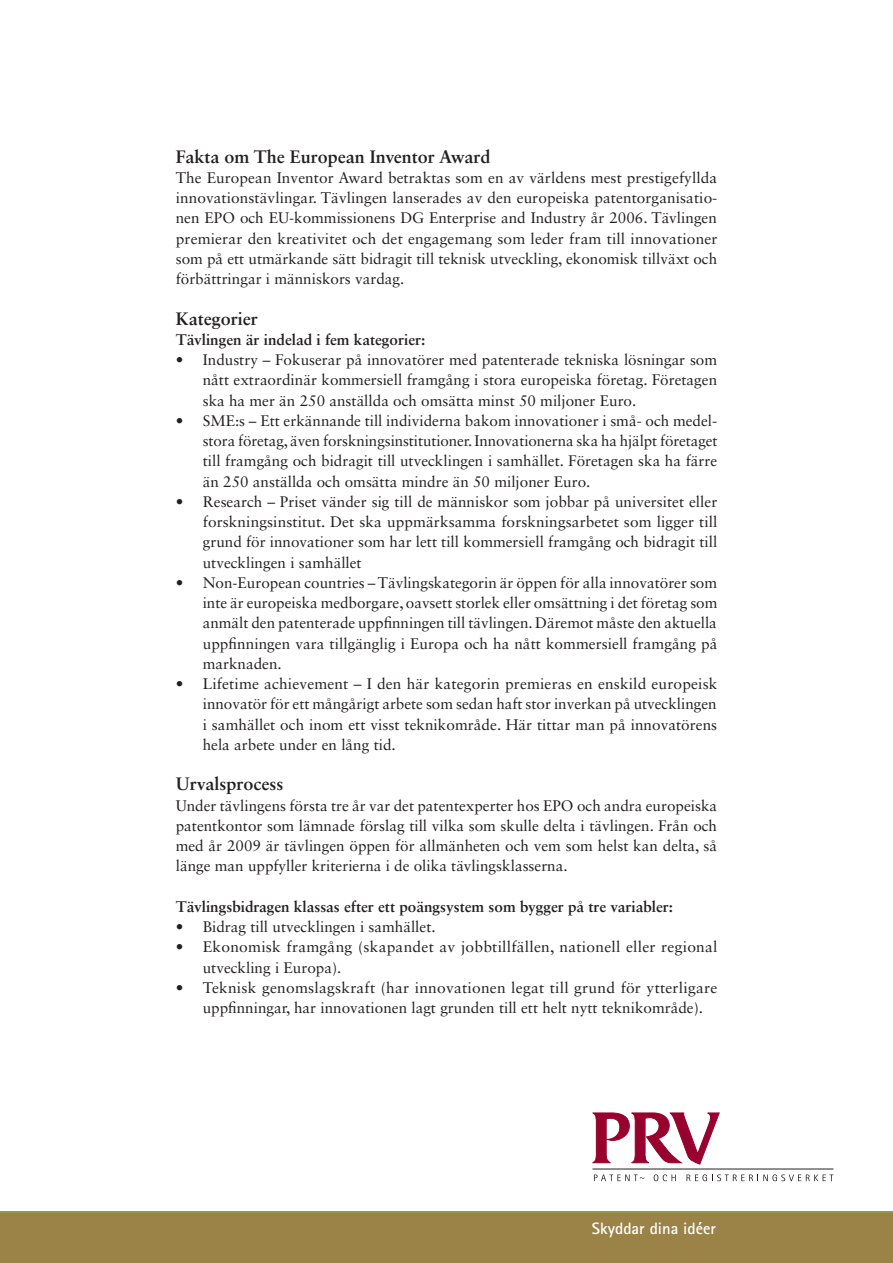
<style>
.page{position:relative;width:893px;height:1263px;background:#fff}
.page>*{position:absolute;margin:0;border:0;box-sizing:border-box;transform-origin:0 0}
.t1{font:700 18px "Sabon LT Std";color:#231f20}
.t2{font:700 16.5px "Rotis Sans Serif Std";color:#fff}
.t3{font:15.3px/20.2px "Sabon LT Std";color:#231f20;text-align:justify}
.t4{font:700 15.3px "Sabon LT Std";color:#231f20}
</style>
<div class="page">
<svg style="left:592px;top:1113px;width:128px;height:52px"></svg>
<svg style="left:594px;top:1174px;width:50px;height:7px"></svg>
<svg style="left:654px;top:1174px;width:22px;height:7px"></svg>
<svg style="left:686px;top:1174px;width:147px;height:7px"></svg>
<hr style="left:592px;top:1168px;width:241px;height:1px;background:#231f20">
<div style="left:0;top:1211px;width:893px;height:52px;background:#9b8348"></div>
<p class="t1" style="left:176px;top:145px;width:316px">Fakta om The European Inventor Award</p>
<p class="t3" style="left:176px;top:167px;width:543px">The European Inventor Award betraktas som en av världens mest prestigefyllda innovationstävlingar. Tävlingen lanserades av den europeiska patentorganisatio&shy;nen EPO och EU-kommissionens DG Enterprise and Industry år 2006. Tävlingen premierar den kreativitet och det engagemang som leder fram till innovationer som på ett utmärkande sätt bidragit till teknisk utveckling, ekonomisk tillväxt och förbättringar i människors vardag.</p>
<p class="t1" style="left:176px;top:307px;width:83px">Kategorier</p>
<p class="t4" style="left:176px;top:330px;width:251px">Tävlingen är indelad i fem kategorier:</p>
<p class="t3" style="left:203px;top:349px;width:516px;text-indent:-27px">• Industry – Fokuserar på innovatörer med patenterade tekniska lösningar som nått extraordinär kommersiell framgång i stora europeiska företag. Företagen ska ha mer än 250 anställda och omsätta minst 50 miljoner Euro.</p>
<p class="t3" style="left:203px;top:410px;width:516px;text-indent:-27px">• SME:s – Ett erkännande till individerna bakom innovationer i små- och medel&shy;stora företag, även forskningsinstitutioner. Innovationerna ska ha hjälpt företaget till framgång och bidragit till utvecklingen i samhället. Företagen ska ha färre än 250 anställda och omsätta mindre än 50 miljoner Euro.</p>
<p class="t3" style="left:203px;top:491px;width:516px;text-indent:-27px">• Research – Priset vänder sig till de människor som jobbar på universitet eller forskningsinstitut. Det ska uppmärksamma forskningsarbetet som ligger till grund för innovationer som har lett till kommersiell framgång och bidragit till utvecklingen i samhället</p>
<p class="t3" style="left:203px;top:572px;width:516px;text-indent:-27px">• Non-European countries – Tävlingskategorin är öppen för alla innovatörer som inte är europeiska medborgare, oavsett storlek eller omsättning i det företag som anmält den patenterade uppfinningen till tävlingen. Däremot måste den aktuella uppfinningen vara tillgänglig i Europa och ha nått kommersiell framgång på marknaden.</p>
<p class="t3" style="left:203px;top:673px;width:516px;text-indent:-27px">• Lifetime achievement – I den här kategorin premieras en enskild europeisk innovatör för ett mångårigt arbete som sedan haft stor inverkan på utvecklingen i samhället och inom ett visst teknikområde. Här tittar man på innovatörens hela arbete under en lång tid.</p>
<p class="t1" style="left:176px;top:773px;width:109px">Urvalsprocess</p>
<p class="t3" style="left:176px;top:795px;width:543px">Under tävlingens första tre år var det patentexperter hos EPO och andra europeiska patentkontor som lämnade förslag till vilka som skulle delta i tävlingen. Från och med år 2009 är tävlingen öppen för allmänheten och vem som helst kan delta, så länge man uppfyller kriterierna i de olika tävlingsklasserna.</p>
<p class="t4" style="left:176px;top:897px;width:499px">Tävlingsbidragen klassas efter ett poängsystem som bygger på tre variabler:</p>
<p class="t3" style="left:176px;top:916px;width:261px">• Bidrag till utvecklingen i samhället.</p>
<p class="t3" style="left:203px;top:937px;width:516px;text-indent:-27px">• Ekonomisk framgång (skapandet av jobbtillfällen, nationell eller regional utveckling i Europa).</p>
<p class="t3" style="left:203px;top:977px;width:516px;text-indent:-27px">• Teknisk genomslagskraft (har innovationen legat till grund för ytterligare uppfinningar, har innovationen lagt grunden till ett helt nytt teknikområde).</p>
<p class="t2" style="left:592px;top:1218px;width:126px">Skyddar dina idéer</p>
</div>
